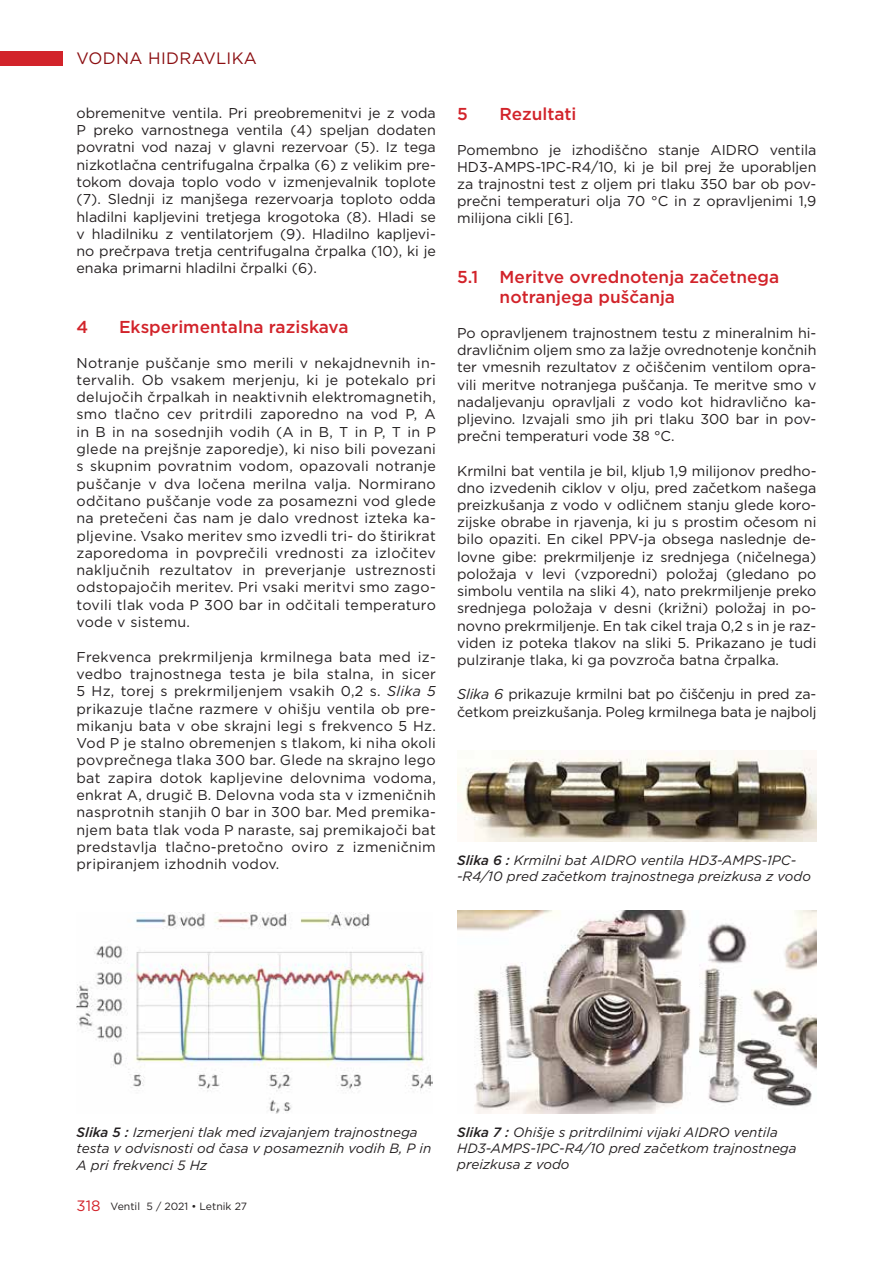
<style>
.page{position:relative;width:893px;height:1263px;background:#fff}
.page>*{position:absolute;margin:0;border:0;box-sizing:border-box;transform-origin:0 0}
.t1{font:500 17.25px/20.9px "Gotham";color:#d2232a}
.t2{font:16.5px "Gotham";letter-spacing:.02em;color:#8b0e11}
.t3{font:14.25px/17.2px "Gotham";color:#231f20;text-align:justify}
.t4{font:italic 13.5px/16.2px "Gotham";color:#231f20}
.t5{font:10.5px "Gotham";color:#231f20}
.s1{font-style:italic}
.s2{font-weight:500}
.s3{font-size:15px;color:#d2232a}
</style>
<div class="page">
<div style="left:0;top:51px;width:62px;height:14px;background:#d2232a"></div>
<img style="left:77px;top:912px;width:356px;height:201px">
<img style="left:457px;top:750px;width:359px;height:91px">
<img style="left:457px;top:910px;width:359px;height:203px">
<p class="t2" style="left:77px;top:48px;width:182px">VODNA HIDRAVLIKA</p>
<p class="t3" style="left:77px;top:104px;width:361px">obremenitve ventila. Pri preobremenitvi je z voda P preko varnostnega ventila (4) speljan dodaten povratni vod nazaj v glavni rezervoar (5). Iz tega nizkotlačna centrifugalna črpalka (6) z velikim pre&shy;tokom dovaja toplo vodo v izmenjevalnik toplote (7). Slednji iz manjšega rezervoarja toploto odda hladilni kapljevini tretjega krogotoka (8). Hladi se v hladilniku z ventilatorjem (9). Hladilno kapljevi&shy;no prečrpava tretja centrifugalna črpalka (10), ki je enaka primarni hladilni črpalki (6).</p>
<p class="t1" style="left:77px;top:316px;width:13px">4</p>
<p class="t1" style="left:119px;top:316px;width:231px">Eksperimentalna raziskava</p>
<p class="t3" style="left:77px;top:354px;width:361px">Notranje puščanje smo merili v nekajdnevnih in&shy;tervalih. Ob vsakem merjenju, ki je potekalo pri delujočih črpalkah in neaktivnih elektromagnetih, smo tlačno cev pritrdili zaporedno na vod P, A in B in na sosednjih vodih (A in B, T in P, T in P glede na prejšnje zaporedje), ki niso bili povezani s skupnim povratnim vodom, opazovali notranje puščanje v dva ločena merilna valja. Normirano odčitano puščanje vode za posamezni vod glede na pretečeni čas nam je dalo vrednost izteka ka&shy;pljevine. Vsako meritev smo izvedli tri- do štirikrat zaporedoma in povprečili vrednosti za izločitev naključnih rezultatov in preverjanje ustreznosti odstopajočih meritev. Pri vsaki meritvi smo zago&shy;tovili tlak voda P 300 bar in odčitali temperaturo vode v sistemu.</p>
<p class="t3" style="left:77px;top:648px;width:361px">Frekvenca prekrmiljenja krmilnega bata med iz&shy;vedbo trajnostnega testa je bila stalna, in sicer 5 Hz, torej s prekrmiljenjem vsakih 0,2 s. <span class="s1">Slika 5 </span>prikazuje tlačne razmere v ohišju ventila ob pre&shy;mikanju bata v obe skrajni legi s frekvenco 5 Hz.<br>Vod P je stalno obremenjen s tlakom, ki niha okoli povprečnega tlaka 300 bar. Glede na skrajno lego bat zapira dotok kapljevine delovnima vodoma, enkrat A, drugič B. Delovna voda sta v izmeničnih nasprotnih stanjih 0 bar in 300 bar. Med premika&shy;njem bata tlak voda P naraste, saj premikajoči bat predstavlja tlačno-pretočno oviro z izmeničnim pripiranjem izhodnih vodov.</p>
<p class="t1" style="left:457px;top:103px;width:12px">5</p>
<p class="t1" style="left:500px;top:103px;width:78px">Rezultati</p>
<p class="t3" style="left:457px;top:141px;width:361px">Pomembno je izhodiščno stanje AIDRO ventila HD3-AMPS-1PC-R4/10, ki je bil prej že uporabljen za trajnostni test z oljem pri tlaku 350 bar ob pov&shy;prečni temperaturi olja 70 °C in z opravljenimi 1,9 milijona cikli [6].</p>
<p class="t1" style="left:500px;top:266px;width:281px;text-indent:-43px">5.1 Meritve ovrednotenja začetnega notranjega puščanja</p>
<p class="t3" style="left:457px;top:324px;width:361px">Po opravljenem trajnostnem testu z mineralnim hi&shy;dravličnim oljem smo za lažje ovrednotenje končnih ter vmesnih rezultatov z očiščenim ventilom opra&shy;vili meritve notranjega puščanja. Te meritve smo v nadaljevanju opravljali z vodo kot hidravlično ka&shy;pljevino. Izvajali smo jih pri tlaku 300 bar in pov&shy;prečni temperaturi vode 38 °C.</p>
<p class="t3" style="left:457px;top:462px;width:361px">Krmilni bat ventila je bil, kljub 1,9 milijonov predho&shy;dno izvedenih ciklov v olju, pred začetkom našega preizkušanja z vodo v odličnem stanju glede koro&shy;zijske obrabe in rjavenja, ki ju s prostim očesom ni bilo opaziti. En cikel PPV-ja obsega naslednje de&shy;lovne gibe: prekrmiljenje iz srednjega (ničelnega) položaja v levi (vzporedni) položaj (gledano po simbolu ventila na sliki 4), nato prekrmiljenje preko srednjega položaja v desni (križni) položaj in po&shy;novno prekrmiljenje. En tak cikel traja 0,2 s in je raz&shy;viden iz poteka tlakov na sliki 5. Prikazano je tudi pulziranje tlaka, ki ga povzroča batna črpalka.</p>
<p class="t3" style="left:457px;top:685px;width:361px"><span class="s1">Slika 6</span> prikazuje krmilni bat po čiščenju in pred za&shy;četkom preizkušanja. Poleg krmilnega bata je najbolj</p>
<p class="t4" style="left:457px;top:851px;width:355px"><span class="s2">Slika 6 :</span> Krmilni bat AIDRO ventila HD3-AMPS-1PC--R4/10 pred začetkom trajnostnega preizkusa z vodo</p>
<p class="t4" style="left:77px;top:1124px;width:356px"><span class="s2">Slika 5 :</span> Izmerjeni tlak med izvajanjem trajnostnega testa v odvisnosti od časa v posameznih vodih B, P in<br>A pri frekvenci 5 Hz</p>
<p class="t5" style="left:77px;top:1199px;width:172px"><span class="s3">318</span> Ventil 5 / 2021 • Letnik 27</p>
<p class="t4" style="left:457px;top:1123px;width:341px"><span class="s2">Slika 7 :</span> Ohišje s pritrdilnimi vijaki AIDRO ventila<br>HD3-AMPS-1PC-R4/10 pred začetkom trajnostnega preizkusa z vodo</p>
</div>
